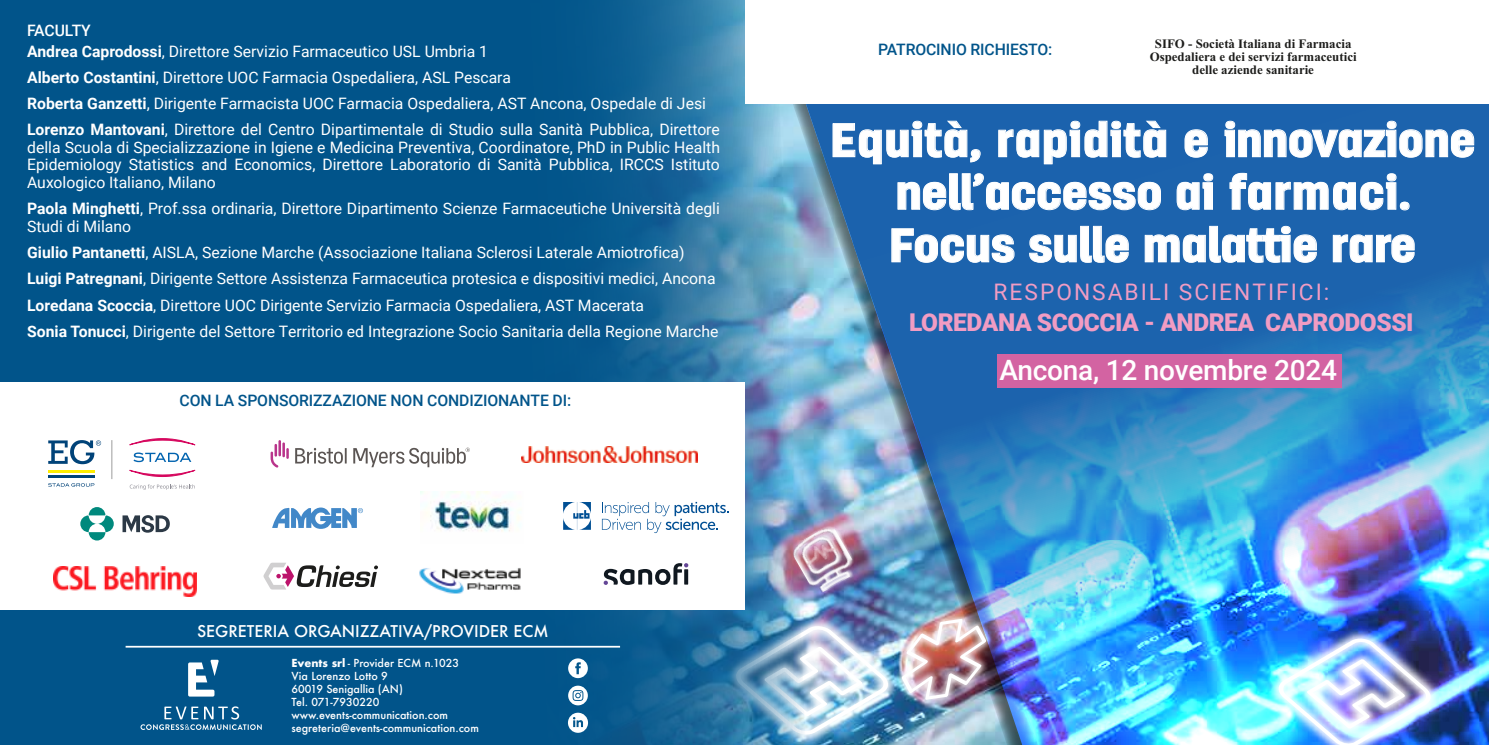
<style>
.page{position:relative;width:1489px;height:745px;background:#fff}
.page>*{position:absolute;margin:0;border:0;box-sizing:border-box;transform-origin:0 0}
.t1{font:900 47.25px/52.5px "Antartida";color:#fff;text-align:center}
.t2{font:500 28px "Roboto";letter-spacing:-.01em;color:#fff}
.t3{font:900 24.5px "Roboto";letter-spacing:-.02em;color:#f19cc3}
.t4{font:22.75px "Roboto";letter-spacing:.085em;color:#f19cc3}
.t5{font:15.75px/26.2px "Roboto";color:#fff}
.t6{font:500 15.75px "Roboto";letter-spacing:-.01em;color:#01548a}
.t7{font:500 15.75px "Futura";color:#fff}
.t8{font:700 12.95px/13px "Times New Roman";color:#1d1d1b;text-align:center}
.t9{font:500 10.85px/13px "Futura";color:#fff}
.s1{font-weight:500}
.s2{font-weight:700}
</style>
<div class="page">
<img style="left:805px;top:261px;width:406px;height:483px">
<img style="left:852px;top:261px;width:636px;height:402px">
<svg style="left:805px;top:104px;width:683px;height:157px;background:#2468ad"></svg>
<svg style="left:832px;top:121px;width:148px;height:43px;background:#3976b7"></svg>
<svg style="left:998px;top:121px;width:168px;height:43px;background:#3977b7"></svg>
<svg style="left:1184px;top:129px;width:23px;height:28px"></svg>
<svg style="left:1224px;top:121px;width:249px;height:36px;background:#3c79b8"></svg>
<svg style="left:897px;top:173px;width:263px;height:37px;background:#3b78b8"></svg>
<svg style="left:1176px;top:173px;width:36px;height:37px"></svg>
<svg style="left:1229px;top:173px;width:167px;height:37px;background:#3c79b8"></svg>
<div style="left:1399px;top:202px;width:10px;height:8px;border:1px solid #fff;border-radius:50%"></div>
<svg style="left:891px;top:228px;width:123px;height:34px;background:#3d79b9"></svg>
<svg style="left:1029px;top:226px;width:99px;height:36px;background:#3e7ab9"></svg>
<svg style="left:1144px;top:226px;width:172px;height:36px;background:#3e7ab9"></svg>
<svg style="left:1332px;top:234px;width:82px;height:28px;background:#447fbb"></svg>
<img style="left:805px;top:459px;width:118px;height:100px">
<img style="left:1211px;top:571px;width:277px;height:173px">
<img style="left:1278px;top:638px;width:152px;height:106px">
<img style="left:805px;top:559px;width:150px;height:185px">
<img style="left:805px;top:625px;width:83px;height:109px">
<div style="left:996px;top:354px;width:345px;height:34px;background:#d363a2"></div>
<div style="left:0;top:0;width:427px;height:744px;background:#01548a"></div>
<svg style="left:427px;top:0;width:378px;height:744px;background:#236d9d"></svg>
<div style="left:745px;top:0;width:743px;height:103px;background:#fff"></div>
<svg style="left:188px;top:659px;width:31px;height:37px"></svg>
<svg style="left:140px;top:706px;width:122px;height:23px;background:#2c719e"></svg>
<hr style="left:126px;top:645px;width:494px;height:2px;background:#fff">
<svg style="left:568px;top:658px;width:20px;height:19px"></svg>
<svg style="left:568px;top:685px;width:20px;height:20px"></svg>
<svg style="left:568px;top:712px;width:20px;height:20px"></svg>
<div style="left:0;top:382px;width:745px;height:227px;background:#fff"></div>
<svg style="left:263px;top:562px;width:115px;height:27px"></svg>
<img style="left:420px;top:491px;width:100px;height:41px">
<svg style="left:603px;top:563px;width:85px;height:21px"></svg>
<svg style="left:602px;top:501px;width:126px;height:31px"></svg>
<svg style="left:563px;top:502px;width:28px;height:27px"></svg>
<svg style="left:80px;top:507px;width:34px;height:33px"></svg>
<svg style="left:122px;top:515px;width:48px;height:17px"></svg>
<img style="left:522px;top:446px;width:175px;height:16px">
<svg style="left:272px;top:507px;width:91px;height:21px"></svg>
<img style="left:419px;top:568px;width:102px;height:26px">
<img style="left:53px;top:566px;width:144px;height:30px">
<svg style="left:270px;top:440px;width:19px;height:27px"></svg>
<svg style="left:295px;top:447px;width:175px;height:20px"></svg>
<hr style="left:112px;top:440px;width:1px;height:39px;background:#9d9d9c">
<svg style="left:130px;top:438px;width:64px;height:6px"></svg>
<svg style="left:130px;top:470px;width:65px;height:6px"></svg>
<svg style="left:133px;top:452px;width:58px;height:10px"></svg>
<svg style="left:48px;top:483px;width:46px;height:3px"></svg>
<svg style="left:48px;top:440px;width:53px;height:24px"></svg>
<hr style="left:48px;top:475px;width:46px;height:3px;background:#004379">
<hr style="left:48px;top:469px;width:46px;height:3px;background:#ffed00">
<svg style="left:130px;top:484px;width:65px;height:5px"></svg>
<p class="t5" style="left:27px;top:20px;width:462px;line-height:19.9px"><span class="s1">FACULTY<br></span><span class="s2">Andrea Caprodossi</span>, Direttore Servizio Farmaceutico USL Umbria 1</p>
<p class="t5" style="left:27px;top:63px;width:694px"><span class="s2">Alberto Costantini</span>, Direttore UOC Farmacia Ospedaliera, ASL Pescara<br><span class="s2">Roberta Ganzetti</span>, Dirigente Farmacista UOC Farmacia Ospedaliera, AST Ancona, Ospedale di Jesi<br><span class="s2">Lorenzo Mantovani</span>, Direttore del Centro Dipartimentale di Studio sulla Sanità Pubblica, Direttore</p>
<p class="t5" style="left:27px;top:138px;width:694px;line-height:17.5px;text-align:justify">della Scuola di Specializzazione in Igiene e Medicina Preventiva, Coordinatore, PhD in Public Health Epidemiology Statistics and Economics, Direttore Laboratorio di Sanità Pubblica, IRCCS Istituto Auxologico Italiano, Milano</p>
<p class="t5" style="left:27px;top:199px;width:694px;line-height:17.5px"><span class="s2">Paola Minghetti</span>, Prof.ssa ordinaria, Direttore Dipartimento Scienze Farmaceutiche Università degli<br>Studi di Milano</p>
<p class="t5" style="left:27px;top:238px;width:692px"><span class="s2">Giulio Pantanetti</span>, AISLA, Sezione Marche (Associazione Italiana Sclerosi Laterale Amiotrofica)<br><span class="s2">Luigi Patregnani</span>, Dirigente Settore Assistenza Farmaceutica protesica e dispositivi medici, Ancona <span class="s2">Loredana Scoccia</span>, Direttore UOC Dirigente Servizio Farmacia Ospedaliera, AST Macerata<br><span class="s2">Sonia Tonucci</span>, Dirigente del Settore Territorio ed Integrazione Socio Sanitaria della Regione Marche</p>
<p class="t6" style="left:179px;top:389px;width:393px">CON LA SPONSORIZZAZIONE NON CONDIZIONANTE DI:</p>
<p class="t7" style="left:197px;top:620px;width:353px">SEGRETERIA ORGANIZZATIVA/PROVIDER ECM</p>
<p class="t9" style="left:291px;top:655px;width:189px"><span class="s2">Events srl</span> - Provider ECM n.1023<br>Via Lorenzo Lotto 9<br>60019 Senigallia (AN)<br>Tel. 071-7930220 www.events-communication.com segreteria@events-communication.com</p>
<p class="t6" style="left:878px;top:39px;width:176px">PATROCINIO RICHIESTO:</p>
<p class="t8" style="left:1149px;top:37px;width:208px">SIFO - Società Italiana di Farmacia<br>Ospedaliera e dei servizi farmaceutici delle aziende sanitarie</p>
<h1 class="t1" style="left:831px;top:114px;width:646px">Equità, rapidità e innovazione nell’accesso ai farmaci.<br>Focus sulle malattie rare</h1>
<h3 class="t4" style="left:993px;top:275px;width:337px">RESPONSABILI SCIENTIFICI:</h3>
<h3 class="t3" style="left:909px;top:305px;width:506px">LOREDANA SCOCCIA - ANDREA CAPRODOSSI</h3>
<h2 class="t2" style="left:999px;top:350px;width:339px">Ancona, 12 novembre 2024</h2>
</div>
